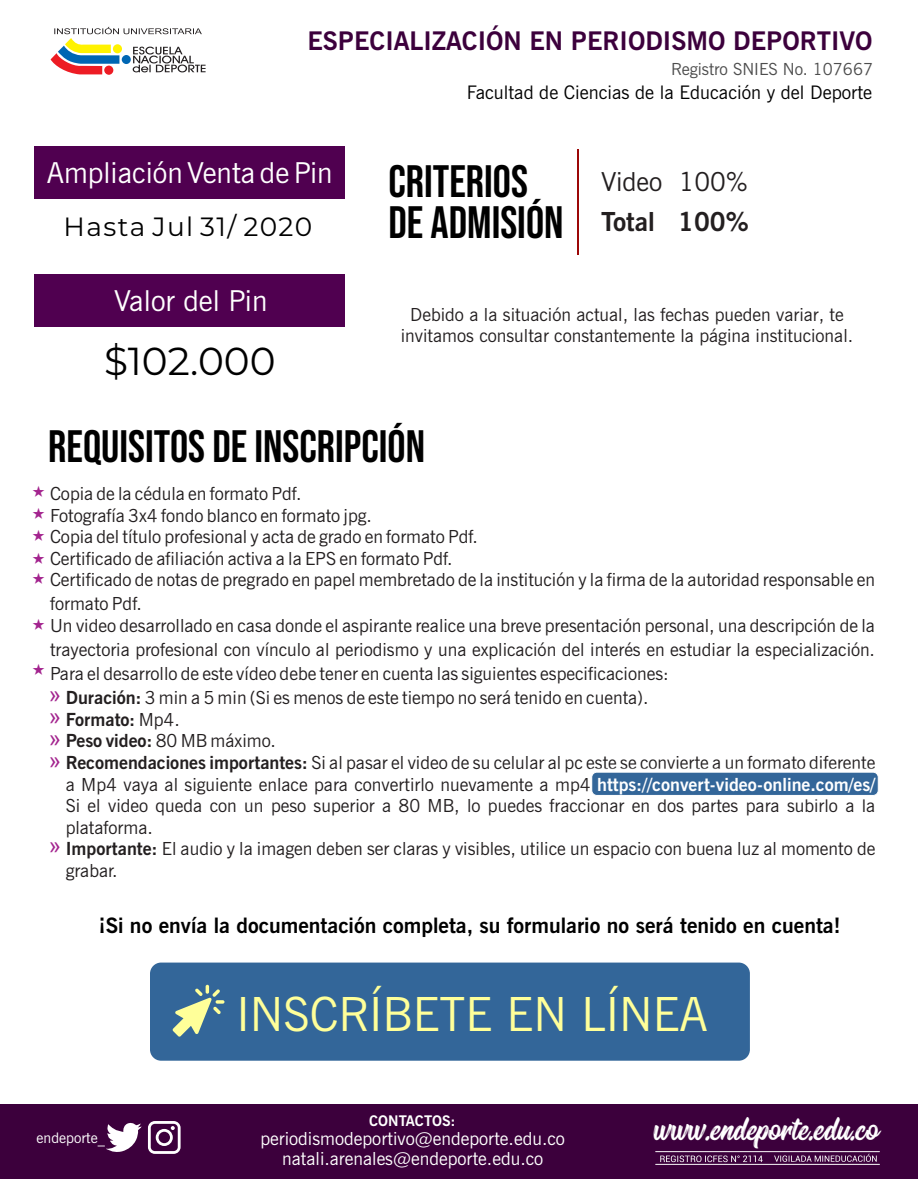
<style>
.page{position:relative;width:918px;height:1188px;background:#fff}
.page>*{position:absolute;margin:0;border:0;box-sizing:border-box;transform-origin:0 0}
.t1{font:47.1px "News Gothic BT";color:#ff9}
.t2{font:45.45px/40.8px "Bebas Neue";color:#000}
.t3{font:42.45px "Oraqle Script";color:#fff}
.t4{font:39px "Montserrat";color:#000}
.t5{font:28.8px "News Gothic BT";color:#fff}
.t6{font:26.4px "Montserrat";letter-spacing:.055em;color:#000}
.t7{font:26.1px "News Gothic BT";color:#231f20}
.t8{font:700 26.1px "News Gothic BT";color:#231f20}
.t9{font:700 25.65px "News Gothic BT";color:#3c003c}
.t10{font:700 21.15px "News Gothic BT";color:#000}
.t11{font:18.6px "News Gothic BT";color:#000}
.t12{font:18px/21.6px "News Gothic BT";color:#231f20}
.t13{font:18px "News Gothic BT";color:#fff}
.t14{font:16.65px "News Gothic BT";color:#4d4d4d}
.t15{font:700 14.7px "News Gothic BT";color:#fff}
.t16{font:14.55px "News Gothic BT";color:#fff}
.s1{font-weight:700}
.s2{font-weight:700;color:#fff}
</style>
<div class="page">
<div style="left:591px;top:772px;width:288px;height:24px;background:#369;border:1px solid #fff;border-radius:5px"></div>
<svg style="left:51px;top:27px;width:155px;height:47px"></svg>
<div style="left:0;top:1104px;width:918px;height:74px;background:#3c003c"></div>
<div style="left:35px;top:147px;width:310px;height:52px;background:#500050"></div>
<div style="left:35px;top:274px;width:310px;height:52px;background:#500050"></div>
<svg style="left:660px;top:1156px;width:103px;height:6px"></svg>
<hr style="left:655px;top:1151px;width:225px;height:1px;background:#fff">
<hr style="left:655px;top:1164px;width:225px;height:1px;background:#fff">
<svg style="left:774px;top:1154px;width:103px;height:8px"></svg>
<svg style="left:148px;top:1121px;width:33px;height:33px"></svg>
<svg style="left:106px;top:1122px;width:36px;height:30px"></svg>
<hr style="left:578px;top:149px;width:1px;height:106px;background:#9c0808">
<div style="left:150px;top:963px;width:600px;height:98px;background:#369;border-radius:11px"></div>
<svg style="left:172px;top:985px;width:52px;height:52px"></svg>
<h3 class="t9" style="left:308px;top:31px;width:567px">ESPECIALIZACIÓN EN PERIODISMO DEPORTIVO</h3>
<p class="t11" style="left:467px;top:85px;width:407px">Facultad de Ciencias de la Educación y del Deporte</p>
<p class="t14" style="left:671px;top:63px;width:204px">Registro SNIES No. 107667</p>
<h3 class="t5" style="left:47px;top:161px;width:287px">Ampliación Venta de Pin</h3>
<h3 class="t6" style="left:63px;top:210px;width:250px">Hasta Jul 31/ 2020</h3>
<h3 class="t5" style="left:114px;top:289px;width:155px">Valor del Pin</h3>
<h3 class="t4" style="left:104px;top:338px;width:173px">$102.000</h3>
<h2 class="t2" style="left:388px;top:166px;width:177px">CRITERIOS<br>DE ADMISIÓN</h2>
<h3 class="t7" style="left:601px;top:171px;width:63px">Video</h3>
<h3 class="t8" style="left:601px;top:211px;width:55px">Total</h3>
<h3 class="t7" style="left:679px;top:171px;width:71px">100%</h3>
<h3 class="t8" style="left:678px;top:211px;width:72px">100%</h3>
<p class="t12" style="left:401px;top:305px;width:454px;text-align:center">Debido a la situación actual, las fechas pueden variar, te invitamos consultar constantemente la página institucional.</p>
<h2 class="t2" style="left:48px;top:430px;width:378px">REQUISITOS DE INSCRIPCIÓN</h2>
<p class="t12" style="left:50px;top:485px;width:253px">Copia de la cédula en formato Pdf.</p>
<p class="t12" style="left:50px;top:506px;width:323px">Fotografía 3x4 fondo blanco en formato jpg.</p>
<p class="t12" style="left:50px;top:549px;width:826px">Certificado de afiliación activa a la EPS en formato Pdf.<br>Certificado de notas de pregrado en papel membretado de la institución y la firma de la autoridad responsable en</p>
<p class="t12" style="left:50px;top:595px;width:826px">formato Pdf.<br>Un video desarrollado en casa donde el aspirante realice una breve presentación personal, una descripción de la</p>
<p class="t12" style="left:50px;top:639px;width:826px;line-height:23.9px">trayectoria profesional con vínculo al periodismo y una explicación del interés en estudiar la especialización.<br>Para el desarrollo de este vídeo debe tener en cuenta las siguientes especificaciones:</p>
<p class="t12" style="left:50px;top:528px;width:429px">Copia del título profesional y acta de grado en formato Pdf.</p>
<p class="t12" style="left:66px;top:689px;width:584px"><span class="s1">Duración:</span> 3 min a 5 min (Si es menos de este tiempo no será tenido en cuenta).<br><span class="s1">Formato:</span> Mp4.</p>
<p class="t12" style="left:66px;top:732px;width:811px"><span class="s1">Peso video:</span> 80 MB máximo.<br><span class="s1">Recomendaciones importantes:</span> Si al pasar el video de su celular al pc este se convierte a un formato diferente a Mp4 vaya al siguiente enlace para convertirlo nuevamente a mp4 <span class="s2">https://convert-video-online.com/es/ </span>Si el video queda con un peso superior a 80 MB, lo puedes fraccionar en dos partes para subirlo a la plataforma.</p>
<p class="t12" style="left:66px;top:840px;width:811px"><span class="s1">Importante:</span> El audio y la imagen deben ser claras y visibles, utilice un espacio con buena luz al momento de grabar.</p>
<p class="t10" style="left:99px;top:917px;width:743px">¡Si no envía la documentación completa, su formulario no será tenido en cuenta!</p>
<p class="t16" style="left:37px;top:1132px;width:70px">endeporte_</p>
<h1 class="t1" style="left:237px;top:995px;width:473px">INSCRÍBETE EN LÍNEA</h1>
<p class="t15" style="left:369px;top:1115px;width:88px">CONTACTOS:</p>
<p class="t13" style="left:261px;top:1131px;width:306px">periodismodeportivo@endeporte.edu.co</p>
<p class="t13" style="left:282px;top:1152px;width:263px">natali.arenales@endeporte.edu.co</p>
<h3 class="t3" style="left:654px;top:1109px;width:226px">www.endeporte.edu.co</h3>
</div>
